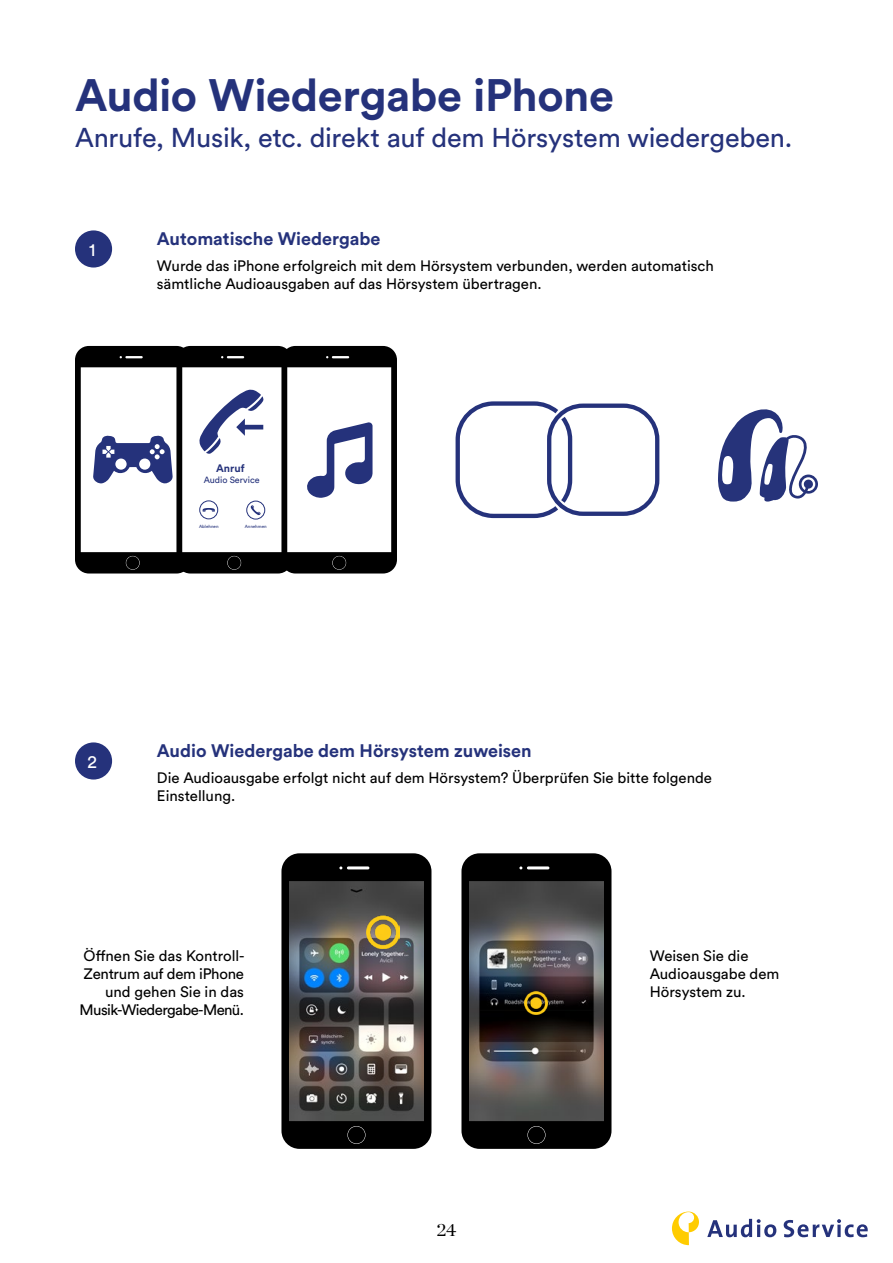
<style>
.page{position:relative;width:893px;height:1263px;background:#fff}
.page>*{position:absolute;margin:0;border:0;box-sizing:border-box;transform-origin:0 0}
.t1{font:700 45px "Circular Pro";letter-spacing:-.01em;color:#25327b}
.t2{font:27px "Circular Pro";letter-spacing:-.01em;color:#25327b}
.t3{font:700 18px "Circular Pro";color:#25327b}
.t4{font:18px "Chronicle Display";color:#000}
.t5{font:18px "Circular Pro";color:#fff}
.t6{font:15px/18px "Circular Pro";color:#000}
.t7{font:15px/18px "Circular Pro";letter-spacing:-.02em;color:#000;text-align:right}
.t8{font:700 10.8px "Circular Pro";color:#25327b}
.t9{font:9px "Circular Pro";color:#25327b}
.t10{font:4.5px "Circular Pro";color:#25327b}
</style>
<div class="page">
<svg style="left:672px;top:1211px;width:27px;height:34px"></svg>
<svg style="left:707px;top:1219px;width:69px;height:18px"></svg>
<svg style="left:784px;top:1219px;width:84px;height:18px"></svg>
<svg style="left:75px;top:346px;width:322px;height:227px"></svg>
<div style="left:333px;top:556px;width:13px;height:13px;background:#000;border-radius:50%"></div>
<svg style="left:456px;top:401px;width:203px;height:117px"></svg>
<svg style="left:718px;top:409px;width:100px;height:93px"></svg>
<div style="left:75px;top:230px;width:37px;height:38px;background:#25327b;border-radius:50%"></div>
<div style="left:75px;top:742px;width:37px;height:37px;background:#25327b;border-radius:50%"></div>
<svg style="left:281px;top:853px;width:150px;height:296px"></svg>
<div style="left:348px;top:1126px;width:17px;height:17px;background:#000;border-radius:50%"></div>
<svg style="left:461px;top:853px;width:150px;height:296px"></svg>
<div style="left:528px;top:1126px;width:17px;height:17px;background:#000;border-radius:50%"></div>
<img style="left:524px;top:991px;width:24px;height:23px">
<img style="left:367px;top:916px;width:32px;height:32px">
<h1 class="t1" style="left:75px;top:65px;width:541px">Audio Wiedergabe iPhone</h1>
<h2 class="t2" style="left:75px;top:120px;width:719px">Anrufe, Musik, etc. direkt auf dem Hörsystem wiedergeben.</h2>
<p class="t5" style="left:89px;top:238px;width:8px">1</p>
<p class="t3" style="left:157px;top:226px;width:225px">Automatische Wiedergabe</p>
<p class="t6" style="left:157px;top:256px;width:558px">Wurde das iPhone erfolgreich mit dem Hörsystem verbunden, werden automatisch sämtliche Audioausgaben auf das Hörsystem übertragen.</p>
<p class="t8" style="left:216px;top:461px;width:30px">Anruf</p>
<p class="t9" style="left:204px;top:473px;width:58px">Audio Service</p>
<p class="t10" style="left:199px;top:524px;width:21px">Ablehnen</p>
<p class="t10" style="left:245px;top:524px;width:23px">Annehmen</p>
<p class="t5" style="left:87px;top:750px;width:11px">2</p>
<p class="t3" style="left:157px;top:738px;width:376px">Audio Wiedergabe dem Hörsystem zuweisen</p>
<p class="t6" style="left:157px;top:767px;width:557px">Die Audioausgabe erfolgt nicht auf dem Hörsystem? Überprüfen Sie bitte folgende<br>Einstellung.</p>
<p class="t7" style="left:80px;top:945px;width:167px">Öffnen Sie das Kontroll-<br>Zentrum auf dem iPhone und gehen Sie in das<br>Musik-Wiedergabe-Menü.</p>
<p class="t6" style="left:650px;top:945px;width:131px">Weisen Sie die<br>Audioausgabe dem<br>Hörsystem zu.</p>
<p class="t4" style="left:437px;top:1216px;width:21px">24</p>
</div>
